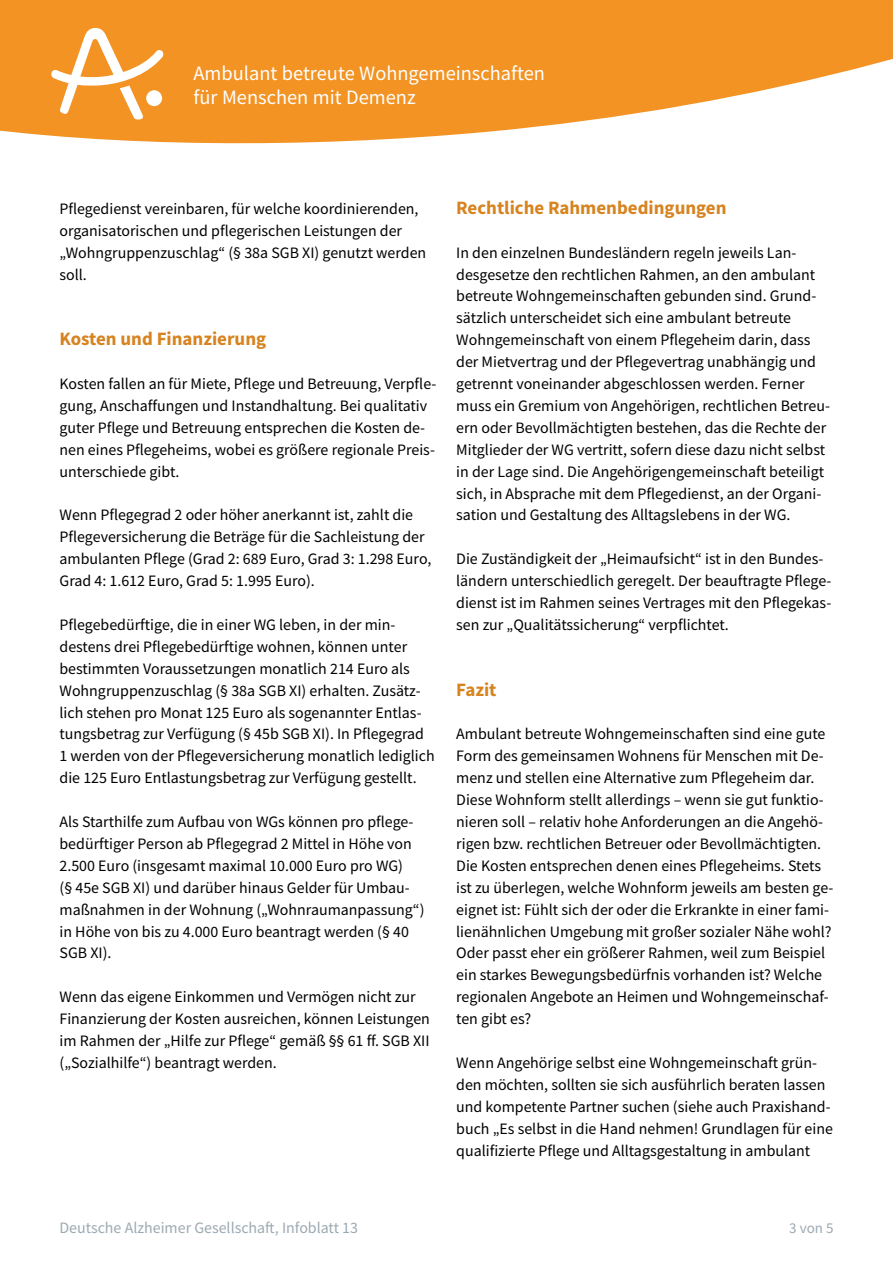
<style>
.page{position:relative;width:893px;height:1263px;background:#fff}
.page>*{position:absolute;margin:0;border:0;box-sizing:border-box;transform-origin:0 0}
.t1{font:20.4px/24.5px "Source Sans Pro";color:#fff}
.Zwischenüberschrift{font:700 18.9px "Source Sans Pro";color:#d78320}
.fließtext_ohne-Absta{font:15.9px/21.9px "Source Sans Pro";color:#000}
.fließtext_ohne_3tren{font:15.9px/21.9px "Source Sans Pro";color:#000}
.t2{font:15.9px "Source Sans Pro";color:#9ca9b1}
.t3{font:15px "Source Sans Pro";color:#9ca9b1}
</style>
<div class="page">
<svg style="left:0;top:0;width:893px;height:143px;fill:#f39323"></svg>
<svg style="left:51px;top:28px;width:112px;height:92px"></svg>
<p class="t1" style="left:193px;top:61px;width:353px">Ambulant betreute Wohngemeinschaften für Menschen mit Demenz</p>
<p class="fließtext_ohne_3tren" style="left:60px;top:197px;width:368px">Pflegedienst vereinbaren, für welche koordinierenden, organisatorischen und pflegerischen Leistungen der „Wohngruppenzuschlag“ (§ 38a SGB XI) genutzt werden soll.</p>
<p class="Zwischenüberschrift" style="left:60px;top:326px;width:208px">Kosten und Finanzierung</p>
<p class="fließtext_ohne-Absta" style="left:60px;top:373px;width:378px">Kosten fallen an für Miete, Pflege und Betreuung, Verpfle&shy;gung, Anschaffungen und Instandhaltung. Bei qualitativ guter Pflege und Betreuung entsprechen die Kosten de&shy;nen eines Pflegeheims, wobei es größere regionale Preis&shy;unterschiede gibt.</p>
<p class="fließtext_ohne-Absta" style="left:60px;top:504px;width:373px">Wenn Pflegegrad 2 oder höher anerkannt ist, zahlt die Pflegeversicherung die Beträge für die Sachleistung der ambulanten Pflege (Grad 2: 689 Euro, Grad 3: 1.298 Euro, Grad 4: 1.612 Euro, Grad 5: 1.995 Euro).</p>
<p class="fließtext_ohne-Absta" style="left:60px;top:614px;width:377px">Pflegebedürftige, die in einer WG leben, in der min&shy;destens drei Pflegebedürftige wohnen, können unter bestimmten Voraussetzungen monatlich 214 Euro als Wohngruppenzuschlag (§ 38a SGB XI) erhalten. Zusätz&shy;lich stehen pro Monat 125 Euro als sogenannter Entlas&shy;tungsbetrag zur Verfügung (§ 45b SGB XI). In Pflegegrad 1 werden von der Pflegeversicherung monatlich lediglich die 125 Euro Entlastungsbetrag zur Verfügung gestellt.</p>
<p class="fließtext_ohne-Absta" style="left:60px;top:811px;width:366px">Als Starthilfe zum Aufbau von WGs können pro pflege&shy;bedürftiger Person ab Pflegegrad 2 Mittel in Höhe von 2.500 Euro (insgesamt maximal 10.000 Euro pro WG)<br>(§ 45e SGB XI) und darüber hinaus Gelder für Umbau&shy;maßnahmen in der Wohnung („Wohnraumanpassung“) in Höhe von bis zu 4.000 Euro beantragt werden (§ 40<br>SGB XI).</p>
<p class="fließtext_ohne-Absta" style="left:60px;top:986px;width:372px">Wenn das eigene Einkommen und Vermögen nicht zur Finanzierung der Kosten ausreichen, können Leistungen im Rahmen der „Hilfe zur Pflege“ gemäß §§ 61 ff. SGB XII („Sozialhilfe“) beantragt werden.</p>
<p class="Zwischenüberschrift" style="left:456px;top:195px;width:272px">Rechtliche Rahmenbedingungen</p>
<p class="fließtext_ohne-Absta" style="left:456px;top:241px;width:375px">In den einzelnen Bundesländern regeln jeweils Lan&shy;desgesetze den rechtlichen Rahmen, an den ambulant betreute Wohngemeinschaften gebunden sind. Grund&shy;sätzlich unterscheidet sich eine ambulant betreute Wohngemeinschaft von einem Pflegeheim darin, dass der Mietvertrag und der Pflegevertrag unabhängig und getrennt voneinander abgeschlossen werden. Ferner muss ein Gremium von Angehörigen, rechtlichen Betreu&shy;ern oder Bevollmächtigten bestehen, das die Rechte der Mitglieder der WG vertritt, sofern diese dazu nicht selbst in der Lage sind. Die Angehörigengemeinschaft beteiligt sich, in Absprache mit dem Pflegedienst, an der Organi&shy;sation und Gestaltung des Alltagslebens in der WG.</p>
<p class="fließtext_ohne-Absta" style="left:456px;top:548px;width:377px">Die Zuständigkeit der „Heimaufsicht“ ist in den Bundes&shy;ländern unterschiedlich geregelt. Der beauftragte Pflege&shy;dienst ist im Rahmen seines Vertrages mit den Pflegekas&shy;sen zur „Qualitätssicherung“ verpflichtet.</p>
<p class="Zwischenüberschrift" style="left:456px;top:677px;width:42px">Fazit</p>
<p class="fließtext_ohne-Absta" style="left:456px;top:723px;width:379px">Ambulant betreute Wohngemeinschaften sind eine gute Form des gemeinsamen Wohnens für Menschen mit De&shy;menz und stellen eine Alternative zum Pflegeheim dar.<br>Diese Wohnform stellt allerdings – wenn sie gut funktio&shy;nieren soll – relativ hohe Anforderungen an die Angehö&shy;rigen bzw. rechtlichen Betreuer oder Bevollmächtigten.<br>Die Kosten entsprechen denen eines Pflegeheims. Stets ist zu überlegen, welche Wohnform jeweils am besten ge&shy;eignet ist: Fühlt sich der oder die Erkrankte in einer fami&shy;lienähnlichen Umgebung mit großer sozialer Nähe wohl?<br>Oder passt eher ein größerer Rahmen, weil zum Beispiel ein starkes Bewegungsbedürfnis vorhanden ist? Welche regionalen Angebote an Heimen und Wohngemeinschaf&shy;ten gibt es?</p>
<p class="fließtext_ohne-Absta" style="left:456px;top:1052px;width:378px">Wenn Angehörige selbst eine Wohngemeinschaft grün&shy;den möchten, sollten sie sich ausführlich beraten lassen und kompetente Partner suchen (siehe auch Praxishand&shy;buch „Es selbst in die Hand nehmen! Grundlagen für eine qualifizierte Pflege und Alltagsgestaltung in ambulant</p>
<p class="t2" style="left:60px;top:1218px;width:300px">Deutsche Alzheimer Gesellschaft, Infoblatt 13</p>
<p class="t3" style="left:789px;top:1219px;width:46px">3 von 5</p>
</div>
